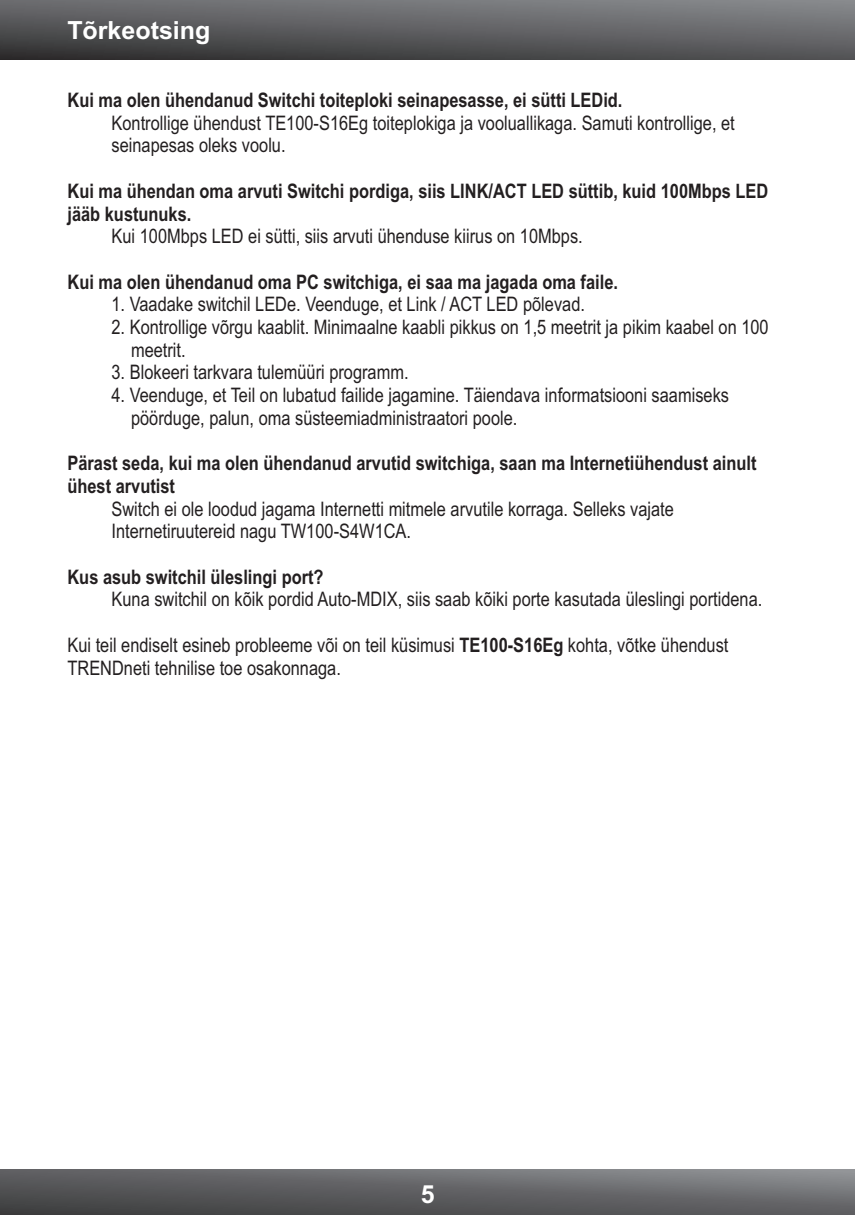
<style>
.page{position:relative;width:855px;height:1215px;background:#fff}
.page>*{position:absolute;margin:0;border:0;box-sizing:border-box;transform-origin:0 0}
.t1{font:700 25px "Arial";color:#fff}
.t2{font:20px/22.8px "Arial Narrow";color:#231f20}
.t3{font:700 20px/22.8px "Arial Narrow";color:#231f20}
.s1{font-weight:700}
</style>
<div class="page">
<svg style="left:0;top:0;width:855px;height:59px;background:#5e5e61"></svg>
<svg style="left:0;top:1170px;width:855px;height:45px;background:#606163"></svg>
<p class="t1" style="left:67px;top:21px;width:145px">Tõrkeotsing</p>
<p class="t3" style="left:68px;top:90px;width:557px">Kui ma olen ühendanud Switchi toiteploki seinapesasse, ei sütti LEDid.</p>
<p class="t2" style="left:112px;top:113px;width:625px">Kontrollige ühendust TE100-S16Eg toiteplokiga ja vooluallikaga. Samuti kontrollige, et seinapesas oleks voolu.</p>
<p class="t3" style="left:67px;top:181px;width:702px">Kui ma ühendan oma arvuti Switchi pordiga, siis LINK/ACT LED süttib, kuid 100Mbps LED jääb kustunuks.</p>
<p class="t2" style="left:112px;top:227px;width:473px">Kui 100Mbps LED ei sütti, siis arvuti ühenduse kiirus on 10Mbps.</p>
<p class="t3" style="left:67px;top:272px;width:552px">Kui ma olen ühendanud oma PC switchiga, ei saa ma jagada oma faile.</p>
<p class="t2" style="left:112px;top:295px;width:475px">1. Vaadake switchil LEDe. Veenduge, et Link / ACT LED põlevad.</p>
<p class="t2" style="left:131px;top:318px;width:639px;text-indent:-19px">2. Kontrollige võrgu kaablit. Minimaalne kaabli pikkus on 1,5 meetrit ja pikim kaabel on 100 meetrit.</p>
<p class="t2" style="left:112px;top:363px;width:299px">3. Blokeeri tarkvara tulemüüri programm.</p>
<p class="t2" style="left:131px;top:385px;width:600px;text-indent:-19px">4. Veenduge, et Teil on lubatud failide jagamine. Täiendava informatsiooni saamiseks pöörduge, palun, oma süsteemiadministraatori poole.</p>
<p class="t3" style="left:67px;top:454px;width:691px">Pärast seda, kui ma olen ühendanud arvutid switchiga, saan ma Internetiühendust ainult ühest arvutist</p>
<p class="t2" style="left:112px;top:499px;width:564px">Switch ei ole loodud jagama Internetti mitmele arvutile korraga. Selleks vajate<br>Internetiruutereid nagu TW100-S4W1CA.</p>
<p class="t3" style="left:67px;top:567px;width:258px">Kus asub switchil üleslingi port?</p>
<p class="t2" style="left:112px;top:590px;width:652px">Kuna switchil on kõik pordid Auto-MDIX, siis saab kõiki porte kasutada üleslingi portidena.</p>
<p class="t2" style="left:67px;top:635px;width:662px">Kui teil endiselt esineb probleeme või on teil küsimusi <span class="s1">TE100-S16Eg</span> kohta, võtke ühendust<br>TRENDneti tehnilise toe osakonnaga.</p>
<p class="t1" style="left:421px;top:1185px;width:15px">5</p>
</div>
